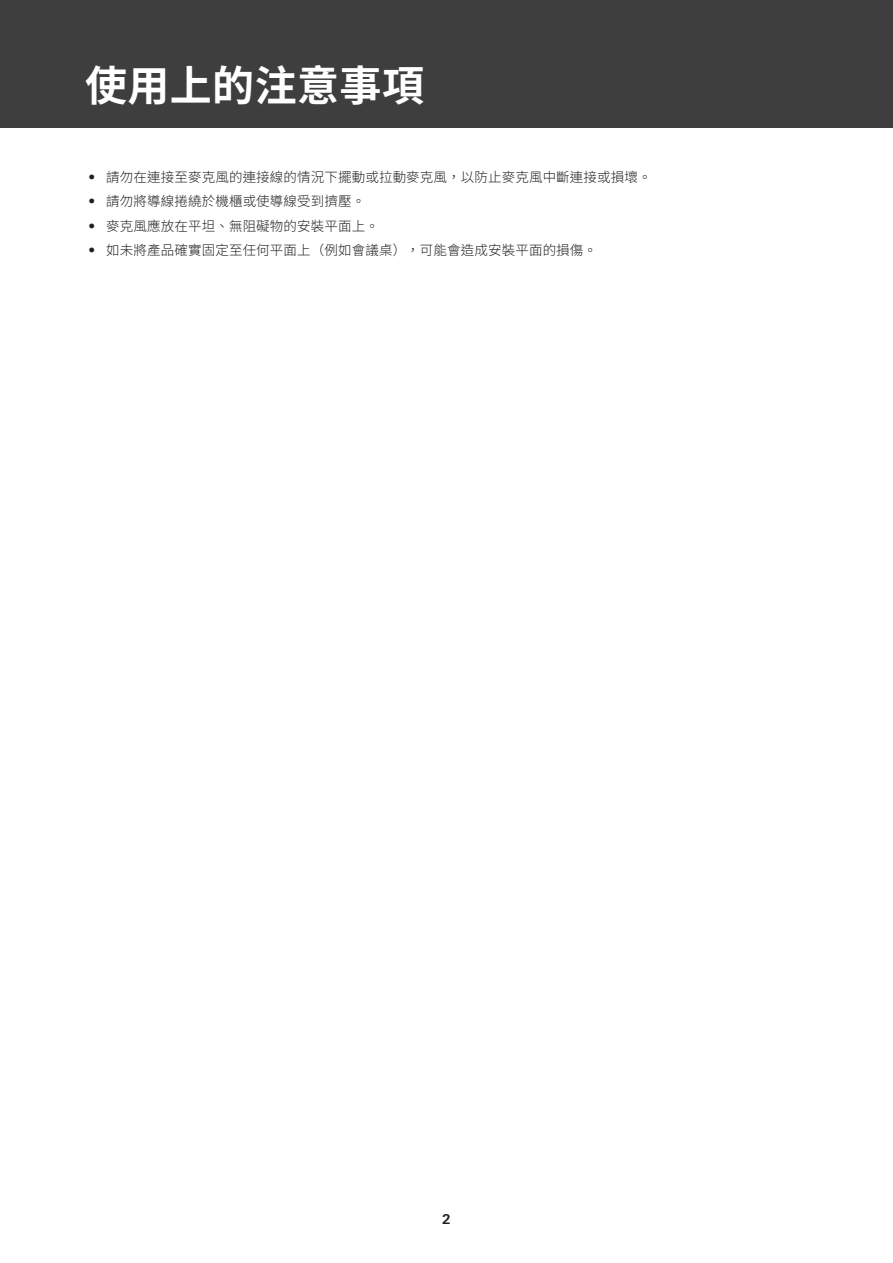
<style>
.page{position:relative;width:893px;height:1263px;background:#fff}
.page>*{position:absolute;margin:0;border:0;box-sizing:border-box;transform-origin:0 0}
.t1{font:700 42px "Source Han Sans TW";letter-spacing:.01em;color:#fff}
.t2{font:300 13.5px "Source Han Sans TW";letter-spacing:.01em;color:#231f20}
.t3{font:700 13.5px "Univers Next Pro";color:#231f20}
</style>
<div class="page">
<div style="left:0;top:0;width:893px;height:128px;background:#3e3e3f"></div>
<h1 class="t1" style="left:85px;top:62px;width:340px">使用上的注意事項</h1>
<p class="t2" style="left:89px;top:169px;width:564px"><sup>●</sup> 請勿在連接至麥克風的連接線的情況下擺動或拉動麥克風，以防止麥克風中斷連接或損壞。</p>
<p class="t2" style="left:89px;top:194px;width:277px"><sup>●</sup> 請勿將導線捲繞於機櫃或使導線受到擠壓。</p>
<p class="t2" style="left:89px;top:218px;width:291px"><sup>●</sup> 麥克風應放在平坦、無阻礙物的安裝平面上。</p>
<p class="t2" style="left:89px;top:243px;width:509px"><sup>●</sup> 如未將產品確實固定至任何平面上（例如會議桌），可能會造成安裝平面的損傷。</p>
<p class="t3" style="left:442px;top:1211px;width:10px">2</p>
</div>
